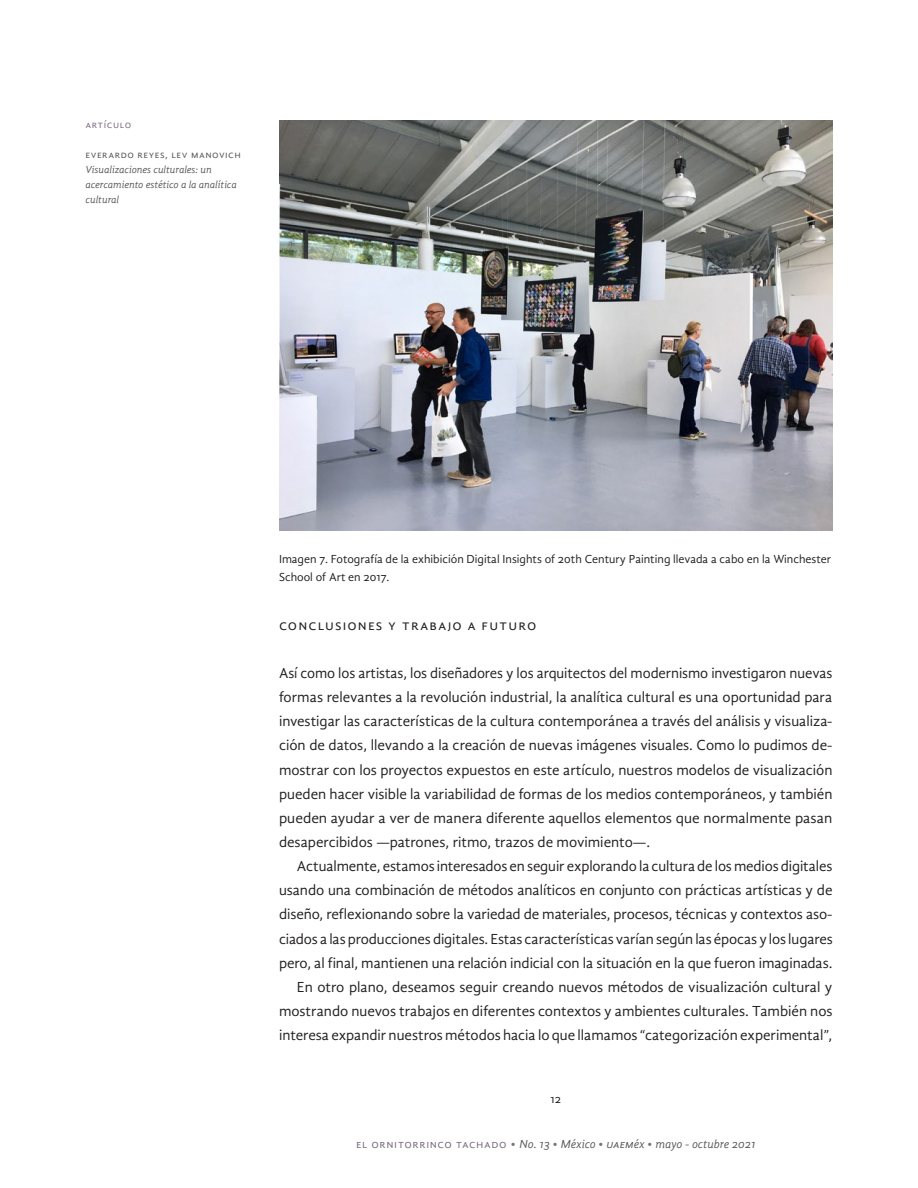
<style>
.page{position:relative;width:918px;height:1188px;background:#fff}
.page>*{position:absolute;margin:0;border:0;box-sizing:border-box;transform-origin:0 0}
.Cuerpo{font:15px/24.2px "Gandhi Sans";letter-spacing:-.005em;color:#231f20;text-align:justify}
.Primera_linea{font:15px/24.2px "Gandhi Sans";color:#231f20;text-align:justify}
.Subtitulos{font:15px "Gandhi Sans";letter-spacing:.075em;color:#231f20}
.Referencia_imagen{font:12px/18px "Gandhi Sans";color:#231f20}
.t1{font:italic 12px "Gandhi Sans";color:#57585a}
.t2{font:12px "Gandhi Sans";color:#7a6e80}
.t3{font:italic 10.5px/15px "Gandhi Sans";color:#57585a}
.t4{font:10.5px "Gandhi Sans";letter-spacing:.05em;color:#57585a}
.t5{font:10.5px "Gandhi Sans";letter-spacing:.05em;color:#7a6e80}
.s1{font-style:normal;color:#7a6e80}
</style>
<div class="page">
<img style="left:279px;top:120px;width:553px;height:410px">
<p class="t5" style="left:86px;top:119px;width:47px">ARTÍCULO</p>
<p class="t4" style="left:86px;top:149px;width:19px">Everar</p>
<p class="t4" style="left:121px;top:149px;width:122px">do Reyes, Lev Manovich</p>
<p class="t3" style="left:86px;top:162px;width:153px">Visualizaciones culturales: un acercamiento estético a la analítica cultural</p>
<p class="Referencia_imagen" style="left:279px;top:550px;width:554px">Imagen 7. Fotografía de la exhibición Digital Insights of 20th Century Painting llevada a cabo en la Winchester<br>School of Art en 2017.</p>
<p class="Subtitulos" style="left:279px;top:616px;width:259px">Conclusiones y trabajo a futuro</p>
<p class="Primera_linea" style="left:279px;top:661px;width:555px">Así como los artistas, los diseñadores y los arquitectos del modernismo investigaron nuevas formas relevantes a la revolución industrial, la analítica cultural es una oportunidad para investigar las características de la cultura contemporánea a través del análisis y visualiza&shy;ción de datos, llevando a la creación de nuevas imágenes visuales. Como lo pudimos de&shy;mostrar con los proyectos expuestos en este artículo, nuestros modelos de visualización pueden hacer visible la variabilidad de formas de los medios contemporáneos, y también pueden ayudar a ver de manera diferente aquellos elementos que normalmente pasan desapercibidos —patrones, ritmo, trazos de movimiento—.</p>
<p class="Cuerpo" style="left:279px;top:854px;width:555px;text-indent:18px">Actualmente, estamos interesados en seguir explorando la cultura de los medios digitales usando una combinación de métodos analíticos en conjunto con prácticas artísticas y de diseño, reflexionando sobre la variedad de materiales, procesos, técnicas y contextos aso&shy;ciados a las producciones digitales. Estas características varían según las épocas y los lugares pero, al final, mantienen una relación indicial con la situación en la que fueron imaginadas.</p>
<p class="Cuerpo" style="left:279px;top:975px;width:555px;text-indent:18px">En otro plano, deseamos seguir creando nuevos métodos de visualización cultural y mostrando nuevos trabajos en diferentes contextos y ambientes culturales. También nos interesa expandir nuestros métodos hacia lo que llamamos “categorización experimental”,</p>
<p class="Referencia_imagen" style="left:550px;top:1090px;width:12px">12</p>
<p class="t2" style="left:356px;top:1137px;width:50px">el ornitorr</p>
<p class="t1" style="left:426px;top:1137px;width:330px"><span class="s1">inco tac hado •</span> No. 13 <span class="s1">•</span> México <span class="s1">•</span> uaeméx <span class="s1">•</span> mayo - octubre 2021</p>
</div>
